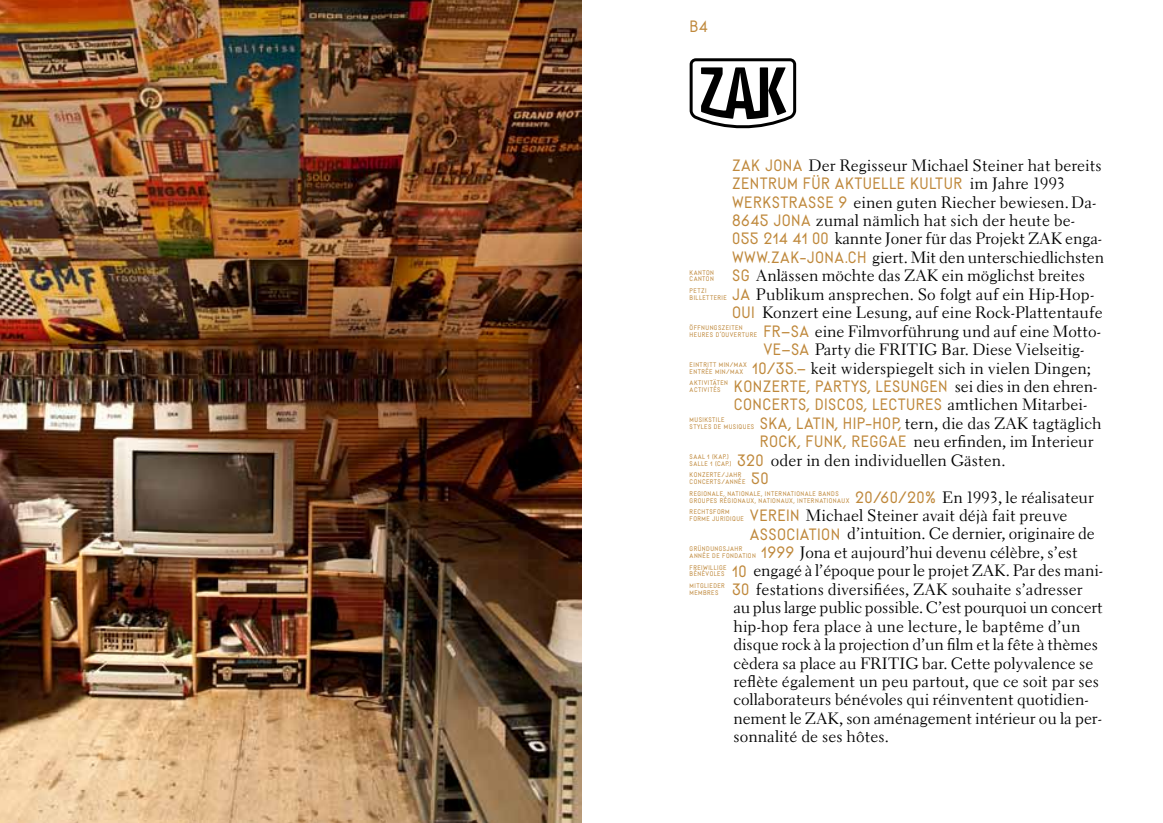
<style>
.page{position:relative;width:1163px;height:823px;background:#fff}
.page>*{position:absolute;margin:0;border:0;box-sizing:border-box;transform-origin:0 0}
.t1{font:20.5px "Dorfladen";letter-spacing:.02em;color:#bf883b}
.t2{font:15.75px/18.4px "Cg Elante";letter-spacing:.005em;color:#000}
.t3{font:8.38px/6.8px "Dorfladen";letter-spacing:.05em;color:#bf883b}
</style>
<div class="page">
<img style="left:0;top:0;width:581px;height:822px">
<svg style="left:689px;top:58px;width:107px;height:70px"></svg>
<h1 class="t1" style="left:689px;top:16px;width:20px">B4</h1>
<p class="t2" style="left:808px;top:157px;width:294px">Der Regisseur Michael Steiner hat bereits</p>
<p class="t2" style="left:969px;top:176px;width:97px">im Jahre 1993</p>
<p class="t2" style="left:853px;top:194px;width:244px">einen guten Riecher bewiesen. Da-</p>
<p class="t2" style="left:815px;top:212px;width:260px">zumal nämlich hat sich der heute be-</p>
<p class="t2" style="left:834px;top:231px;width:269px">kannte Joner für das Projekt ZAK enga-</p>
<p class="t2" style="left:872px;top:249px;width:233px">giert. Mit den unterschiedlichsten</p>
<p class="t2" style="left:755px;top:268px;width:330px">Anlässen möchte das ZAK ein möglichst breites</p>
<p class="t2" style="left:755px;top:286px;width:340px">Publikum ansprechen. So folgt auf ein Hip-Hop-</p>
<p class="t2" style="left:762px;top:305px;width:342px">Konzert eine Lesung, auf eine Rock-Plattentaufe</p>
<p class="t2" style="left:814px;top:323px;width:287px">eine Filmvorführung und auf eine Motto-</p>
<p class="t2" style="left:814px;top:341px;width:271px">Party die FRITIG Bar. Diese Vielseitig-</p>
<p class="t2" style="left:810px;top:360px;width:281px">keit widerspiegelt sich in vielen Dingen;</p>
<p class="t2" style="left:954px;top:378px;width:144px">sei dies in den ehren-</p>
<p class="t2" style="left:947px;top:397px;width:141px">amtlichen Mitarbei-</p>
<p class="t2" style="left:904px;top:415px;width:198px">tern, die das ZAK tagtäglich</p>
<p class="t2" style="left:913px;top:434px;width:181px">neu erfinden, im Interieur</p>
<p class="t2" style="left:770px;top:452px;width:236px">oder in den individuellen Gästen.</p>
<p class="t2" style="left:805px;top:489px;width:289px;text-indent:136px">En 1993, le réalisateur<br>Michael Steiner avait déjà fait preuve</p>
<p class="t2" style="left:847px;top:526px;width:249px">d’intuition. Ce dernier, originaire de</p>
<p class="t2" style="left:799px;top:544px;width:279px">Jona et aujourd’hui devenu célèbre, s’est</p>
<p class="t2" style="left:753px;top:562px;width:351px">engagé à l’époque pour le projet ZAK. Par des mani-</p>
<p class="t2" style="left:755px;top:581px;width:328px">festations diversifiées, ZAK souhaite s’adresser</p>
<p class="t2" style="left:733px;top:599px;width:371px">au plus large public possible. C’est pourquoi un concert</p>
<p class="t2" style="left:733px;top:618px;width:348px">hip-hop fera place à une lecture, le baptême d’un</p>
<p class="t2" style="left:733px;top:636px;width:366px">disque rock à la projection d’un film et la fête à thèmes</p>
<p class="t2" style="left:733px;top:655px;width:361px">cèdera sa place au FRITIG bar. Cette polyvalence se</p>
<p class="t2" style="left:733px;top:673px;width:367px">reflète également un peu partout, que ce soit par ses</p>
<p class="t2" style="left:733px;top:691px;width:356px">collaborateurs bénévoles qui réinventent quotidien-</p>
<p class="t2" style="left:733px;top:710px;width:370px">nement le ZAK, son aménagement intérieur ou la per-</p>
<p class="t2" style="left:733px;top:728px;width:157px">sonnalité de ses hôtes.</p>
<h1 class="t1" style="left:732px;top:154px;width:72px">ZAK Jona</h1>
<h1 class="t1" style="left:732px;top:173px;width:231px">Zentrum für aktuelle Kultur</h1>
<h1 class="t1" style="left:732px;top:191px;width:117px">Werkstrasse 9</h1>
<h1 class="t1" style="left:732px;top:210px;width:80px">8645 Jona</h1>
<h1 class="t1" style="left:732px;top:228px;width:98px">055 214 41 00</h1>
<h1 class="t1" style="left:732px;top:247px;width:136px">www.zak-jona.ch</h1>
<h1 class="t1" style="left:732px;top:265px;width:19px">sg</h1>
<h1 class="t1" style="left:732px;top:283px;width:19px">ja</h1>
<h1 class="t1" style="left:732px;top:302px;width:24px">oui</h1>
<h1 class="t1" style="left:763px;top:320px;width:47px">fr–sa</h1>
<h1 class="t1" style="left:763px;top:339px;width:47px">ve–sa</h1>
<h1 class="t1" style="left:752px;top:357px;width:55px">10/35.–</h1>
<h1 class="t1" style="left:733px;top:376px;width:215px">Konzerte, Partys, Lesungen</h1>
<h1 class="t1" style="left:733px;top:394px;width:209px">concerts, discos, lectures</h1>
<h1 class="t1" style="left:759px;top:412px;width:143px">Ska, Latin, Hip-Hop,</h1>
<h1 class="t1" style="left:759px;top:431px;width:148px">Rock, Funk, Reggae</h1>
<h1 class="t1" style="left:737px;top:449px;width:28px">320</h1>
<h1 class="t1" style="left:751px;top:468px;width:19px">50</h1>
<h1 class="t1" style="left:855px;top:486px;width:82px">20/60/20%</h1>
<h1 class="t1" style="left:749px;top:505px;width:51px">verein</h1>
<h1 class="t1" style="left:749px;top:523px;width:92px">association</h1>
<h1 class="t1" style="left:761px;top:541px;width:34px">1999</h1>
<h1 class="t1" style="left:732px;top:560px;width:16px">10</h1>
<h1 class="t1" style="left:732px;top:578px;width:19px">30</h1>
<p class="t3" style="left:689px;top:268px;width:26px">kanton canton</p>
<p class="t3" style="left:689px;top:287px;width:39px">petzi billetterie</p>
<p class="t3" style="left:689px;top:324px;width:69px">Öffnungszeiten heures d’ouverture</p>
<p class="t3" style="left:689px;top:361px;width:59px">Eintritt min/max<br>Entrée min/max</p>
<p class="t3" style="left:689px;top:379px;width:40px">Aktivitäten activités</p>
<p class="t3" style="left:689px;top:416px;width:66px">MUSIKSTILE<br>styles de musiques</p>
<p class="t3" style="left:689px;top:453px;width:43px">sAAL 1 (kap.)<br>SALLE 1 (cap.)</p>
<p class="t3" style="left:689px;top:471px;width:57px">KONZERTE/jahr concerts/année</p>
<p class="t3" style="left:689px;top:490px;width:161px">regionale, nationale, internationale bands groupes régionaux, nationaux, internationaux</p>
<p class="t3" style="left:689px;top:508px;width:56px">rechtsform<br>Forme juridique</p>
<p class="t3" style="left:689px;top:545px;width:68px">Gründungsjahr année de fondation</p>
<p class="t3" style="left:689px;top:563px;width:38px">freiwillige<br>Bénévoles</p>
<p class="t3" style="left:689px;top:582px;width:37px">mitglieder membres</p>
</div>
